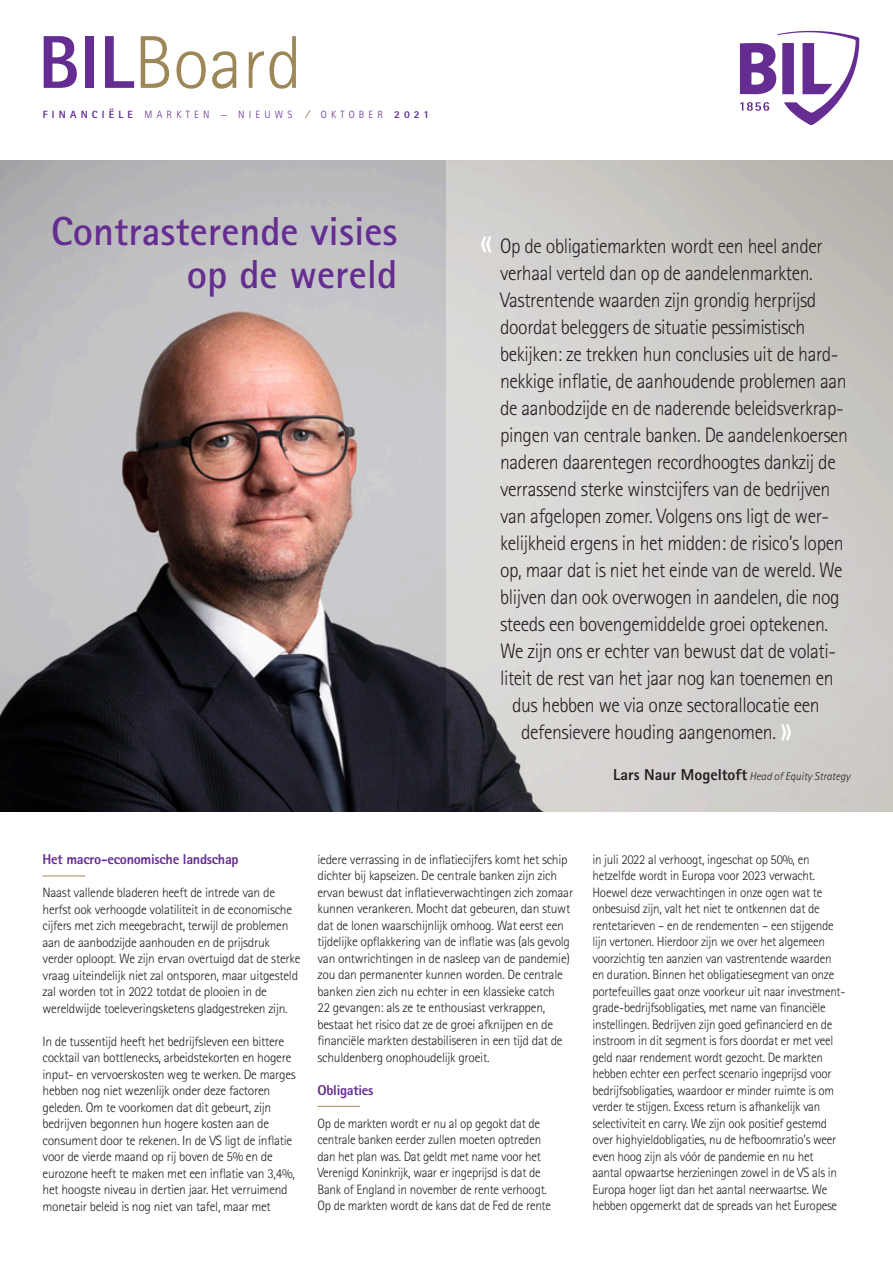
<style>
.page{position:relative;width:893px;height:1263px;background:#fff}
.page>*{position:absolute;margin:0;border:0;box-sizing:border-box;transform-origin:0 0}
.t1{font:300 75px "Rotis Sans Serif Pro Cyr";color:#9e8757}
.t2{font:300 43.5px "Rotis Sans Serif Pro Cyr";color:#fff}
.t3{font:700 40.5px/43.2px "Rotis Sans Serif Pro Cyr";color:#652d91;text-align:right}
.t4{font:300 21px "Rotis Sans Serif Pro Cyr";letter-spacing:-.02em;color:#231f20;scale:.94 1}
.t5{font:800 14.25px "Rotis Sans Serif Pro Cyr";letter-spacing:-.02em;color:#652d91}
.t6{font:300 13.5px/16.5px "Rotis Sans Serif Pro Cyr";letter-spacing:-.02em;color:#231f20}
.t7{font:italic 300 11.4px "Rotis Sans Serif Pro Cyr";color:#231f20}
.t8{font:300 10.5px "Rotis Sans Serif Pro Cyr";letter-spacing:.4em;color:#652d91}
.s1{font-weight:800;color:#652d91}
.s2{font-weight:800}
.s3{font-weight:700;font-style:italic;font-size:9px;color:#9e8757}
.s4{font-size:43.5px;color:#fff}
.s5{font-weight:800;font-style:normal;font-size:15.9px}
</style>
<div class="page">
<hr style="left:43px;top:875px;width:42px;height:1px;background:#9e8757">
<hr style="left:317px;top:1106px;width:43px;height:1px;background:#9e8757">
<svg style="left:740px;top:31px;width:119px;height:94px"></svg>
<img style="left:0;top:160px;width:446px;height:652px">
<svg style="left:446px;top:160px;width:447px;height:652px;background:#ccc9c6"></svg>
<h1 class="t1" style="left:38px;top:20px;width:265px"><span class="s1">BIL</span>Board</h1>
<p class="t8" style="left:43px;top:108px;width:251px"><span class="s2">FINANCIËLE</span> MARKTEN — NIEUWS</p>
<p class="t8" style="left:306px;top:108px;width:125px"><span class="s3">/</span> OKTOBER <span class="s2">2021</span></p>
<h3 class="t3" style="left:51px;top:209px;width:348px">Contrasterende visies op de wereld</h3>
<h2 class="t2" style="left:479px;top:216px;width:15px">«</h2>
<h3 class="t4" style="left:500px;top:233px;width:345px">Op de obligatiemarkten wordt een heel ander</h3>
<h3 class="t4" style="left:500px;top:260px;width:334px">verhaal verteld dan op de aandelenmarkten.</h3>
<h3 class="t4" style="left:500px;top:287px;width:338px">Vastrentende waarden zijn grondig herprijsd</h3>
<h3 class="t4" style="left:500px;top:314px;width:326px">doordat beleggers de situatie pessimistisch</h3>
<h3 class="t4" style="left:500px;top:341px;width:362px">bekijken: ze trekken hun conclusies uit de hard-</h3>
<h3 class="t4" style="left:500px;top:368px;width:370px">nekkige inflatie, de aanhoudende problemen aan</h3>
<h3 class="t4" style="left:500px;top:395px;width:367px">de aanbodzijde en de naderende beleidsverkrap-</h3>
<h3 class="t4" style="left:500px;top:422px;width:372px">pingen van centrale banken. De aandelenkoersen</h3>
<h3 class="t4" style="left:500px;top:449px;width:359px">naderen daarentegen recordhoogtes dankzij de</h3>
<h3 class="t4" style="left:500px;top:476px;width:353px">verrassend sterke winstcijfers van de bedrijven</h3>
<h3 class="t4" style="left:500px;top:503px;width:352px">van afgelopen zomer. Volgens ons ligt de wer-</h3>
<h3 class="t4" style="left:500px;top:530px;width:367px">kelijkheid ergens in het midden: de risico’s lopen</h3>
<h3 class="t4" style="left:500px;top:557px;width:366px">op, maar dat is niet het einde van de wereld. We</h3>
<h3 class="t4" style="left:500px;top:584px;width:363px">blijven dan ook overwogen in aandelen, die nog</h3>
<h3 class="t4" style="left:500px;top:611px;width:350px">steeds een bovengemiddelde groei optekenen.</h3>
<h3 class="t4" style="left:500px;top:638px;width:359px">We zijn ons er echter van bewust dat de volati-</h3>
<h3 class="t4" style="left:500px;top:665px;width:356px">liteit de rest van het jaar nog kan toenemen en</h3>
<h3 class="t4" style="left:512px;top:692px;width:329px">dus hebben we via onze sectorallocatie een</h3>
<h3 class="t4" style="left:521px;top:719px;width:291px">defensievere houding aangenomen. <span class="s4">»</span></h3>
<p class="t7" style="left:613px;top:770px;width:239px"><span class="s5">Lars Naur Mogeltoft</span> Head of Equity Strategy</p>
<p class="t5" style="left:43px;top:850px;width:198px">Het macro-economische landschap</p>
<p class="t6" style="left:43px;top:885px;width:259px">Naast vallende bladeren heeft de intrede van de herfst ook verhoogde volatiliteit in de economische cijfers met zich meegebracht, terwijl de problemen aan de aanbodzijde aanhouden en de prijsdruk verder oploopt. We zijn ervan overtuigd dat de sterke vraag uiteindelijk niet zal ontsporen, maar uitgesteld zal worden tot in 2022 totdat de plooien in de wereldwijde toeleveringsketens gladgestreken zijn.</p>
<p class="t6" style="left:43px;top:1033px;width:255px">In de tussentijd heeft het bedrijfsleven een bittere cocktail van bottlenecks, arbeidstekorten en hogere input- en vervoerskosten weg te werken. De marges hebben nog niet wezenlijk onder deze factoren geleden. Om te voorkomen dat dit gebeurt, zijn bedrijven begonnen hun hogere kosten aan de consument door te rekenen. In de VS ligt de inflatie voor de vierde maand op rij boven de 5% en de eurozone heeft te maken met een inflatie van 3,4%, het hoogste niveau in dertien jaar. Het verruimend monetair beleid is nog niet van tafel, maar met</p>
<p class="t6" style="left:317px;top:851px;width:257px">iedere verrassing in de inflatiecijfers komt het schip dichter bij kapseizen. De centrale banken zijn zich ervan bewust dat inflatieverwachtingen zich zomaar kunnen verankeren. Mocht dat gebeuren, dan stuwt dat de lonen waarschijnlijk omhoog. Wat eerst een tijdelijke opflakkering van de inflatie was (als gevolg van ontwrichtingen in de nasleep van de pandemie) zou dan permanenter kunnen worden. De centrale banken zien zich nu echter in een klassieke catch<br>22 gevangen: als ze te enthousiast verkrappen, bestaat het risico dat ze de groei afknijpen en de financiële markten destabiliseren in een tijd dat de schuldenberg onophoudelijk groeit.</p>
<p class="t5" style="left:317px;top:1081px;width:57px">Obligaties</p>
<p class="t6" style="left:317px;top:1115px;width:235px">Op de markten wordt er nu al op gegokt dat de centrale banken eerder zullen moeten optreden dan het plan was. Dat geldt met name voor het Verenigd Koninkrijk, waar er ingeprijsd is dat de Bank of England in november de rente verhoogt.<br>Op de markten wordt de kans dat de Fed de rente</p>
<p class="t6" style="left:592px;top:851px;width:255px">in juli 2022 al verhoogt, ingeschat op 50%, en hetzelfde wordt in Europa voor 2023 verwacht.<br>Hoewel deze verwachtingen in onze ogen wat te onbesuisd zijn, valt het niet te ontkennen dat de rentetarieven – en de rendementen – een stijgende lijn vertonen. Hierdoor zijn we over het algemeen voorzichtig ten aanzien van vastrentende waarden en duration. Binnen het obligatiesegment van onze portefeuilles gaat onze voorkeur uit naar investment&shy;grade-bedrijfsobligaties, met name van financiële instellingen. Bedrijven zijn goed gefinancierd en de instroom in dit segment is fors doordat er met veel geld naar rendement wordt gezocht. De markten hebben echter een perfect scenario ingeprijsd voor bedrijfsobligaties, waardoor er minder ruimte is om verder te stijgen. Excess return is afhankelijk van selectiviteit en carry. We zijn ook positief gestemd over highyieldobligaties, nu de hefboomratio’s weer even hoog zijn als vóór de pandemie en nu het aantal opwaartse herzieningen zowel in de VS als in Europa hoger ligt dan het aantal neerwaartse. We hebben opgemerkt dat de spreads van het Europese</p>
</div>
